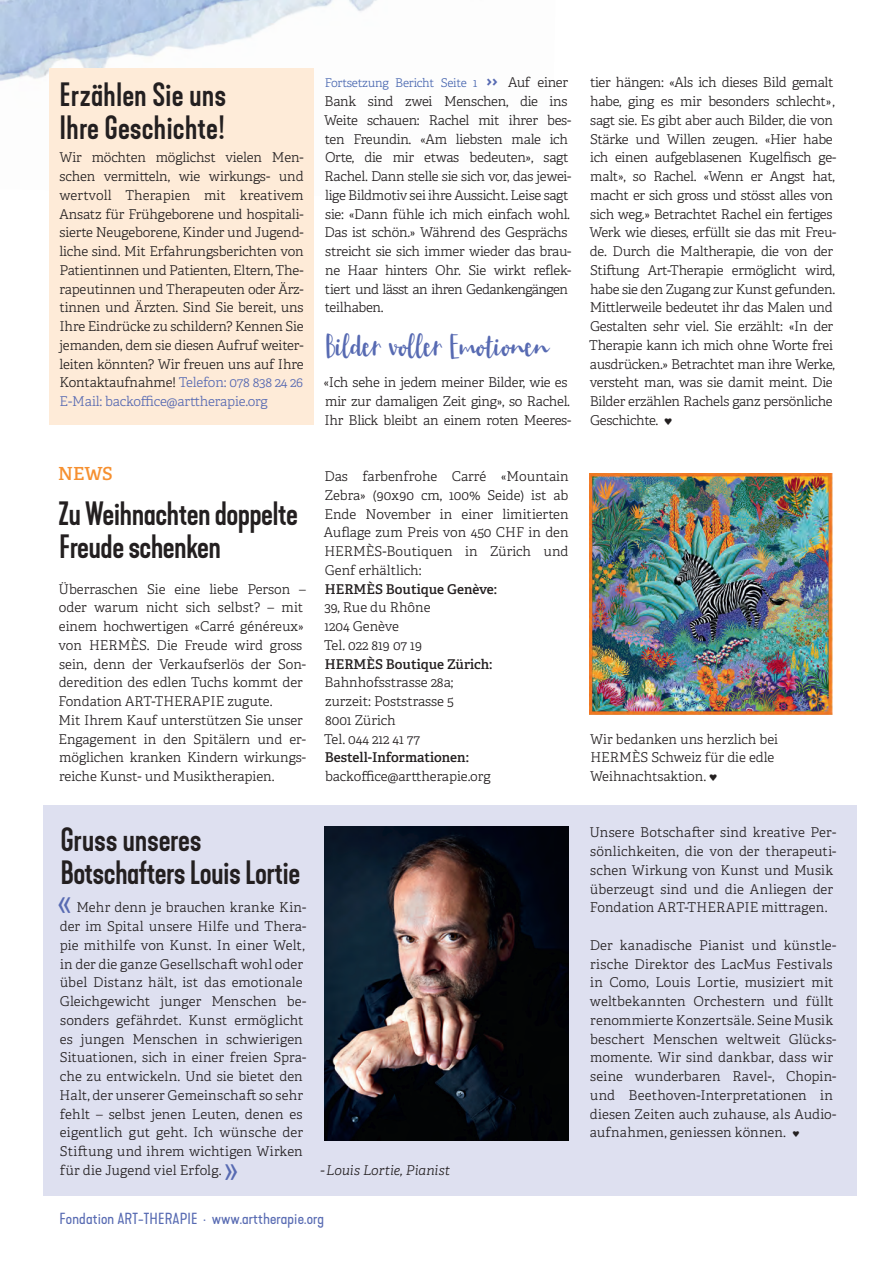
<style>
.page{position:relative;width:893px;height:1263px;background:#fff}
.page>*{position:absolute;margin:0;border:0;box-sizing:border-box;transform-origin:0 0}
.t1{font:34.5px "Arial Narrow";color:#576ab2}
.t2{font:500 31.5px/33px "Kapra Neue Pro";letter-spacing:-.02em;color:#231f20}
.t3{font:500 31.5px/33px "Kapra Neue Pro";color:#231f20}
.t4{font:30px "Manise Regular Yandidesigns";color:#576ab2}
.t5{font:18px "Adelle PE Sb";color:#f69030}
.t6{font:15px "Kapra Neue Pro Regular Exp";letter-spacing:.01em;color:#576ab2}
.t7{font:13.5px/18.8px "Adelle PE Lt";letter-spacing:-.01em;color:#231f20}
.t8{font:13.5px/18.8px "Adelle PE Lt";letter-spacing:.01em;color:#231f20}
.t9{font:13.5px "Adelle PE Sb";color:#231f20}
.t10{font:italic 13.5px "Adelle PE Lt";letter-spacing:.01em;color:#231f20}
.t11{font:12px "Adelle PE Lt";letter-spacing:-.02em;color:#4967b0}
.s1{color:#576ab2}
.s2{font-family:"Isidora Alt";font-weight:700;font-size:16.5px;color:#576ab2}
.s3{font-size:13.5px;color:#231f20}
.s4{font-family:"Kahlo Rounded Decorative";font-size:12px}
.s5{font-family:"Kahlo Rounded Decorative";font-size:10.5px}
</style>
<div class="page">
<div style="left:44px;top:805px;width:813px;height:391px;background:#dee0f0"></div>
<img style="left:0;top:0;width:377px;height:81px">
<img style="left:590px;top:473px;width:242px;height:241px">
<div style="left:49px;top:68px;width:265px;height:357px;background:#feebd8"></div>
<img style="left:324px;top:826px;width:244px;height:315px">
<h2 class="t3" style="left:60px;top:79px;width:168px">Erzählen Sie uns<br>Ihre Geschichte!</h2>
<p class="t7" style="left:60px;top:148px;width:246px;text-align:justify">Wir möchten möglichst vielen Men&shy;schen vermitteln, wie wirkungs- und wertvoll Therapien mit kreativem Ansatz für Frühgeborene und hospitali&shy;sierte Neugeborene, Kinder und Jugend&shy;liche sind. Mit Erfahrungsberichten von Patientinnen und Patienten, Eltern, The&shy;rapeutinnen und Therapeuten oder Ärz&shy;tinnen und Ärzten. Sind Sie bereit, uns Ihre Eindrücke zu schildern? Kennen Sie jemanden, dem sie diesen Aufruf weiter&shy;leiten könnten? Wir freuen uns auf Ihre Kontaktaufnahme! <span class="s1">Telefon: 078 838 24 26<br>E-Mail: backoffice@arttherapie.org</span></p>
<h3 class="t5" style="left:58px;top:460px;width:56px">NEWS</h3>
<h2 class="t2" style="left:59px;top:498px;width:241px">Zu Weihnachten doppelte<br>Freude schenken</h2>
<p class="t7" style="left:58px;top:579px;width:249px">Überraschen Sie eine liebe Person – oder warum nicht sich selbst? – mit einem hochwertigen «Carré généreux» von HERMÈS. Die Freude wird gross sein, denn der Verkaufserlös der Son&shy;deredition des edlen Tuchs kommt der Fondation ART-THERAPIE zugute.<br>Mit Ihrem Kauf unterstützen Sie unser Engagement in den Spitälern und er&shy;möglichen kranken Kindern wirkungs&shy;reiche Kunst- und Musiktherapien.</p>
<p class="t11" style="left:325px;top:75px;width:245px">Fortsetzung Bericht Seite 1 <span class="s2">››</span> <span class="s3">Auf einer</span></p>
<p class="t7" style="left:324px;top:91px;width:249px">Bank sind zwei Menschen, die ins Weite schauen: Rachel mit ihrer bes&shy;ten Freundin. «Am liebsten male ich Orte, die mir etwas bedeuten», sagt Rachel. Dann stelle sie sich vor, das jewei&shy;lige Bildmotiv sei ihre Aussicht. Leise sagt sie: «Dann fühle ich mich einfach wohl.<br>Das ist schön.» Während des Gesprächs streicht sie sich immer wieder das brau&shy;ne Haar hinters Ohr. Sie wirkt reflek&shy;tiert und lässt an ihren Gedankengängen teilhaben.</p>
<h3 class="t4" style="left:326px;top:332px;width:224px">Bilder voller Emotionen</h3>
<p class="t7" style="left:323px;top:373px;width:250px">«Ich sehe in jedem meiner Bilder, wie es mir zur damaligen Zeit ging», so Rachel.<br>Ihr Blick bleibt an einem roten Meeres-</p>
<p class="t7" style="left:324px;top:466px;width:246px;text-align:justify">Das farbenfrohe Carré «Mountain Zebra» (90x90 cm, 100% Seide) ist ab Ende November in einer limitierten Auflage zum Preis von 450 CHF in den HERMÈS-Boutiquen in Zürich und Genf erhältlich:</p>
<p class="t9" style="left:325px;top:579px;width:174px">HERMÈS Boutique Genève:</p>
<p class="t7" style="left:324px;top:598px;width:108px">39, Rue du Rhône<br>1204 Genève<br>Tel. 022 819 07 19</p>
<p class="t9" style="left:325px;top:654px;width:169px">HERMÈS Boutique Zürich:</p>
<p class="t7" style="left:324px;top:673px;width:131px">Bahnhofsstrasse 28a; zurzeit: Poststrasse 5<br>8001 Zürich<br>Tel. 044 212 41 77</p>
<p class="t9" style="left:325px;top:748px;width:146px">Bestell-Informationen:</p>
<p class="t7" style="left:325px;top:766px;width:167px">backoffice@arttherapie.org</p>
<h2 class="t2" style="left:60px;top:823px;width:241px">Gruss unseres<br>Botschafters Louis Lortie</h2>
<h1 class="t1" style="left:57px;top:876px;width:17px">«</h1>
<p class="t8" style="left:60px;top:898px;width:248px;text-indent:17px">Mehr denn je brauchen kranke Kin&shy;der im Spital unsere Hilfe und Thera&shy;pie mithilfe von Kunst. In einer Welt, in der die ganze Gesellschaft wohl oder übel Distanz hält, ist das emotionale Gleichgewicht junger Menschen be&shy;sonders gefährdet. Kunst ermöglicht es jungen Menschen in schwierigen Situationen, sich in einer freien Spra&shy;che zu entwickeln. Und sie bietet den Halt, der unserer Gemeinschaft so sehr fehlt – selbst jenen Leuten, denen es eigentlich gut geht. Ich wünsche der Stiftung und ihrem wichtigen Wirken für die Jugend viel Erfolg.</p>
<h1 class="t1" style="left:223px;top:1143px;width:17px">»</h1>
<p class="t10" style="left:320px;top:1160px;width:131px">- Louis Lortie, Pianist</p>
<p class="t6" style="left:60px;top:1210px;width:266px">Fondation ART-THERAPIE . www.arttherapie.org</p>
<p class="t7" style="left:589px;top:73px;width:249px">tier hängen: «Als ich dieses Bild gemalt habe, ging es mir besonders schlecht», sagt sie. Es gibt aber auch Bilder, die von Stärke und Willen zeugen. «Hier habe ich einen aufgeblasenen Kugelfisch ge&shy;malt», so Rachel. «Wenn er Angst hat, macht er sich gross und stösst alles von sich weg.» Betrachtet Rachel ein fertiges Werk wie dieses, erfüllt sie das mit Freu&shy;de. Durch die Maltherapie, die von der Stiftung Art-Therapie ermöglicht wird, habe sie den Zugang zur Kunst gefunden.<br>Mittlerweile bedeutet ihr das Malen und Gestalten sehr viel. Sie erzählt: «In der Therapie kann ich mich ohne Worte frei ausdrücken.» Betrachtet man ihre Werke, versteht man, was sie damit meint. Die Bilder erzählen Rachels ganz persönliche Geschichte. <span class="s4">7</span></p>
<p class="t7" style="left:590px;top:729px;width:189px">Wir bedanken uns herzlich bei<br>HERMÈS Schweiz für die edle<br>Weihnachtsaktion. <span class="s4">7</span></p>
<p class="t8" style="left:590px;top:823px;width:248px">Unsere Botschafter sind kreative Per&shy;sönlichkeiten, die von der therapeuti&shy;schen Wirkung von Kunst und Musik überzeugt sind und die Anliegen der Fondation ART-THERAPIE mittragen.</p>
<p class="t8" style="left:590px;top:935px;width:248px">Der kanadische Pianist und künstle&shy;rische Direktor des LacMus Festivals in Como, Louis Lortie, musiziert mit weltbekannten Orchestern und füllt renommierte Konzertsäle. Seine Musik beschert Menschen weltweit Glücks&shy;momente. Wir sind dankbar, dass wir seine wunderbaren Ravel-, Chopin&shy;und Beethoven-Interpretationen in diesen Zeiten auch zuhause, als Audio&shy;aufnahmen, geniessen können. <span class="s5">7</span></p>
</div>
